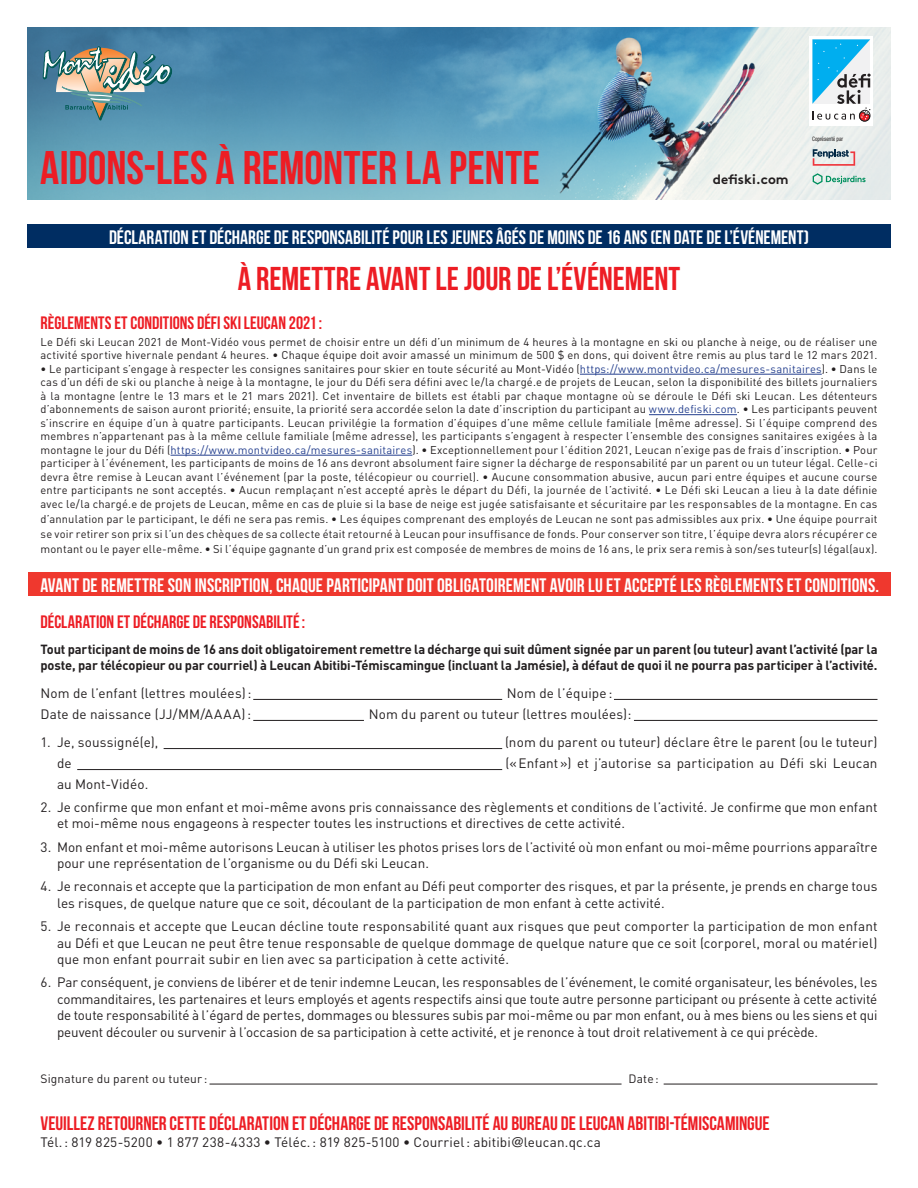
<style>
.page{position:relative;width:918px;height:1188px;background:#fff}
.page>*{position:absolute;margin:0;border:0;box-sizing:border-box;transform-origin:0 0}
.t1{font:700 47.1px "Bebas Neue";color:#ed1d24}
.t2{font:700 33px "Bebas Neue";letter-spacing:-.005em;color:#ed1d24}
.t3{font:700 19.5px "Bebas Neue";letter-spacing:.005em;color:#fff}
.t4{font:700 19.5px "Bebas Neue";color:#ed1d24}
.t5{font:700 18px "Bebas Neue";color:#ed1d24}
.t6{font:13.5px/16.5px "DIN";letter-spacing:.005em;color:#231f20}
.t7{font:700 13.5px "Brown Pro";color:#231f20}
.t8{font:700 13.2px/16.5px "DIN";letter-spacing:-.01em;color:#231f20}
.t9{font:12px "DIN";letter-spacing:.015em;color:#231f20}
.t10{font:11.25px/13.5px "DIN";letter-spacing:.02em;color:#231f20;text-align:justify}
.t11{font:condensed 6.15px "Helvetica Neue LT Std";color:#231f20;scale:.91 1}
.s1{color:#25408f}
.s2{font-family:"Helvetica"}
</style>
<div class="page">
<hr style="left:580px;top:374px;width:242px;height:1px;background:#25408f">
<hr style="left:649px;top:414px;width:88px;height:1px;background:#25408f">
<hr style="left:171px;top:455px;width:241px;height:1px;background:#25408f">
<hr style="left:210px;top:1084px;width:412px;height:1px;background:#231f20">
<hr style="left:664px;top:1084px;width:214px;height:1px;background:#231f20">
<div style="left:28px;top:572px;width:863px;height:24px;background:#ef382e"></div>
<hr style="left:253px;top:699px;width:249px;height:1px;background:#231f20">
<hr style="left:253px;top:720px;width:111px;height:1px;background:#231f20">
<hr style="left:164px;top:748px;width:338px;height:1px;background:#231f20">
<hr style="left:77px;top:769px;width:425px;height:1px;background:#231f20">
<hr style="left:614px;top:699px;width:264px;height:1px;background:#231f20">
<hr style="left:634px;top:720px;width:244px;height:1px;background:#231f20">
<div style="left:27px;top:225px;width:864px;height:23px;background:#002d62"></div>
<img style="left:391px;top:27px;width:500px;height:173px">
<img style="left:27px;top:27px;width:364px;height:173px">
<svg style="left:43px;top:46px;width:129px;height:75px;background:#74979f"></svg>
<div style="left:809px;top:36px;width:64px;height:89px;background:#fff"></div>
<svg style="left:812px;top:39px;width:59px;height:83px"></svg>
<svg style="left:813px;top:173px;width:53px;height:12px"></svg>
<svg style="left:813px;top:149px;width:42px;height:17px"></svg>
<h1 class="t1" style="left:40px;top:142px;width:501px">AIDONS-LES À REMONTER LA PENTE</h1>
<p class="t7" style="left:713px;top:168px;width:77px">defiski.com</p>
<p class="t11" style="left:812px;top:135px;width:36px">Coprésenté par</p>
<h3 class="t3" style="left:109px;top:226px;width:701px">DÉCLARATION ET DÉCHARGE DE RESPONSABILITÉ POUR LES JEUNES ÂGÉS DE MOINS DE 16 ANS (EN DATE DE L’ÉVÉNEMENT)</h3>
<h2 class="t2" style="left:238px;top:260px;width:444px">À REMETTRE AVANT LE JOUR DE L’ÉVÉNEMENT</h2>
<h3 class="t5" style="left:40px;top:313px;width:283px">RÈGLEMENTS ET CONDITIONS DÉFI SKI LEUCAN 2021:</h3>
<p class="t10" style="left:40px;top:335px;width:839px">Le Défi ski Leucan 2021 de Mont-Vidéo vous permet de choisir entre un défi d’un minimum de 4 heures à la montagne en ski ou planche à neige, ou de réaliser une activité sportive hivernale pendant 4 heures. • Chaque équipe doit avoir amassé un minimum de 500 $ en dons, qui doivent être remis au plus tard le 12 mars 2021.</p>
<p class="t10" style="left:40px;top:362px;width:839px">• Le participant s’engage à respecter les consignes sanitaires pour skier en toute sécurité au Mont-Vidéo (<span class="s1">https://www.montvideo.ca/mesures-sanitaires</span>). • Dans le cas d’un défi de ski ou planche à neige à la montagne, le jour du Défi sera défini avec le/la chargé.e de projets de Leucan, selon la disponibilité des billets journaliers à la montagne (entre le 13 mars et le 21 mars 2021). Cet inventaire de billets est établi par chaque montagne où se déroule le Défi ski Leucan. Les détenteurs d’abonnements de saison auront priorité; ensuite, la priorité sera accordée selon la date d’inscription du participant au <span class="s1">www.defiski.com</span>. • Les participants peuvent s’inscrire en équipe d’un à quatre participants. Leucan privilégie la formation d’équipes d’une même cellule familiale (même adresse). Si l’équipe comprend des membres n’appartenant pas à la même cellule familiale (même adresse), les participants s’engagent à respecter l’ensemble des consignes sanitaires exigées à la montagne le jour du Défi (<span class="s1">https://www.montvideo.ca/mesures-sanitaires</span>). • Exceptionnellement pour l’édition 2021, Leucan n’exige pas de frais d’inscription. • Pour participer à l’événement, les participants de moins de 16 ans devront absolument faire signer la décharge de responsabilité par un parent ou un tuteur légal. Celle-ci devra être remise à Leucan avant l’événement (par la poste, télécopieur ou courriel). • Aucune consommation abusive, aucun pari entre équipes et aucune course entre participants ne sont acceptés. • Aucun remplaçant n’est accepté après le départ du Défi, la journée de l’activité. • Le Défi ski Leucan a lieu à la date définie avec le/la chargé.e de projets de Leucan, même en cas de pluie si la base de neige est jugée satisfaisante et sécuritaire par les responsables de la montagne. En cas</p>
<p class="t10" style="left:41px;top:511px;width:839px;line-height:15px">d’annulation par le participant, le défi ne sera pas remis. • Les équipes comprenant des employés de Leucan ne sont pas admissibles aux prix. • Une équipe pourrait se voir retirer son prix si l’un des chèques de sa collecte était retourné à Leucan pour insuffisance de fonds. Pour conserver son titre, l’équipe devra alors récupérer ce montant ou le payer elle-même. • Si l’équipe gagnante d’un grand prix est composée de membres de moins de 16 ans, le prix sera remis à son/ses tuteur(s) légal(aux).</p>
<h3 class="t3" style="left:40px;top:574px;width:840px">AVANT DE REMETTRE SON INSCRIPTION, CHAQUE PARTICIPANT DOIT OBLIGATOIREMENT AVOIR LU ET ACCEPTÉ LES RÈGLEMENTS ET CONDITIONS.</h3>
<h3 class="t5" style="left:40px;top:612px;width:266px">DÉCLARATION ET DÉCHARGE DE RESPONSABILITÉ:</h3>
<p class="t8" style="left:40px;top:640px;width:839px">Tout participant de moins de 16 ans doit obligatoirement remettre la décharge qui suit dûment signée par un parent (ou tuteur) avant l’activité (par la poste, par télécopieur ou par courriel) à Leucan Abitibi-Témiscamingue (incluant la Jamésie), à défaut de quoi il ne pourra pas participer à l’activité.</p>
<p class="t6" style="left:40px;top:685px;width:212px">Nom de l’enfant (lettres moulées):</p>
<p class="t6" style="left:507px;top:685px;width:107px">Nom de l’équipe:</p>
<p class="t6" style="left:40px;top:706px;width:212px">Date de naissance (JJ/MM/AAAA):</p>
<p class="t6" style="left:369px;top:706px;width:264px">Nom du parent ou tuteur (lettres moulées):</p>
<p class="t6" style="left:41px;top:733px;width:120px">1. Je, soussigné(e),</p>
<p class="t6" style="left:505px;top:733px;width:374px">(nom du parent ou tuteur) déclare être le parent (ou le tuteur)</p>
<p class="t6" style="left:57px;top:754px;width:16px">de</p>
<p class="t6" style="left:505px;top:754px;width:374px">(«Enfant») et j’autorise sa participation au Défi ski Leucan</p>
<p class="t6" style="left:57px;top:775px;width:93px">au Mont-Vidéo.</p>
<p class="t6" style="left:57px;top:799px;width:822px;text-indent:-16px">2. Je confirme que mon enfant et moi-même avons pris connaissance des règlements et conditions de l’activité. Je confirme que mon enfant et moi-même nous engageons à respecter toutes les instructions et directives de cette activité.</p>
<p class="t6" style="left:57px;top:838px;width:822px;text-indent:-16px">3. Mon enfant et moi-même autorisons Leucan à utiliser les photos prises lors de l’activité où mon enfant ou moi-même pourrions apparaître pour une représentation de l’organisme ou du Défi ski Leucan.</p>
<p class="t6" style="left:57px;top:878px;width:822px;text-indent:-16px">4. Je reconnais et accepte que la participation de mon enfant au Défi peut comporter des risques, et par la présente, je prends en charge tous les risques, de quelque nature que ce soit, découlant de la participation de mon enfant à cette activité.</p>
<p class="t6" style="left:57px;top:918px;width:822px;text-align:justify;text-indent:-16px">5. Je reconnais et accepte que Leucan décline toute responsabilité quant aux risques que peut comporter la participation de mon enfant au Défi et que Leucan ne peut être tenue responsable de quelque dommage de quelque nature que ce soit (corporel, moral ou matériel) que mon enfant pourrait subir en lien avec sa participation à cette activité.</p>
<p class="t6" style="left:57px;top:974px;width:822px;text-align:justify;text-indent:-16px">6. Par conséquent, je conviens de libérer et de tenir indemne Leucan, les responsables de l’événement, le comité organisateur, les bénévoles, les commanditaires, les partenaires et leurs employés et agents respectifs ainsi que toute autre personne participant ou présente à cette activité de toute responsabilité à l’égard de pertes, dommages ou blessures subis par moi-même ou par mon enfant, ou à mes biens ou les siens et qui peuvent découler ou survenir à l’occasion de sa participation à cette activité, et je renonce à tout droit relativement à ce qui précède.</p>
<p class="t9" style="left:40px;top:1071px;width:168px">Signature du parent ou tuteur :</p>
<p class="t9" style="left:628px;top:1071px;width:32px">Date:</p>
<h3 class="t4" style="left:41px;top:1113px;width:731px">VEUILLEZ RETOURNER CETTE DÉCLARATION ET DÉCHARGE DE RESPONSABILITÉ AU BUREAU DE LEUCAN ABITIBI-TÉMISCAMINGUE</h3>
<p class="t6" style="left:40px;top:1133px;width:562px">Tél.: 819 825-5200 • 1 877 238-4333 • Téléc.: 819 825-5100 • Courriel: abitibi<span class="s2">@</span>leucan.qc.ca</p>
</div>
